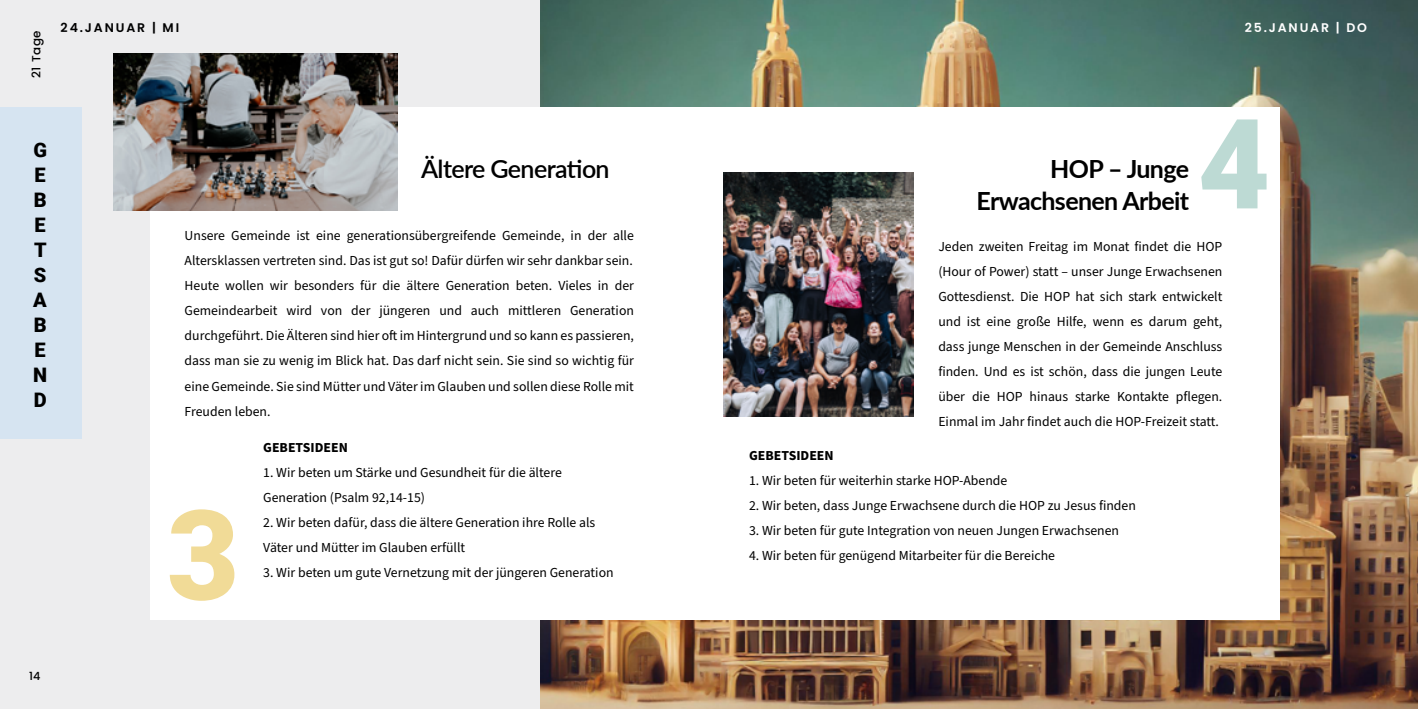
<style>
.page{position:relative;width:1418px;height:709px;background:#fff}
.page>*{position:absolute;margin:0;border:0;box-sizing:border-box;transform-origin:0 0}
.t1{font:900 125px "Roboto";color:#f1db97}
.t2{font:900 125px "Roboto";color:#bddad4}
.t3{font:700 25px "Lato";letter-spacing:-.025em;color:#000}
.t4{font:600 25px "Lato";letter-spacing:-.025em;color:#000}
.t5{font:900 20px/25px "Roboto";color:#000;text-align:justify}
.t6{font:13.75px/25px "Source Sans Pro";color:#000}
.t7{font:700 13.75px "Source Sans Pro";color:#000}
.t8{font:600 12.5px "Poppins";letter-spacing:.15em;color:#000}
.t9{font:600 12.5px "Poppins";letter-spacing:.15em;color:#fff}
.t10{font:500 11.88px "Poppins";letter-spacing:.05em;color:#000}
.t11{font:500 11.25px "Poppins";color:#000}
</style>
<div class="page">
<div style="left:0;top:0;width:708px;height:709px;background:#ededee"></div>
<img style="left:540px;top:0;width:877px;height:709px">
<div style="left:150px;top:107px;width:1129px;height:513px;background:#fff"></div>
<div style="left:0;top:107px;width:82px;height:331px;background:#d6e4f1"></div>
<img style="left:723px;top:172px;width:190px;height:244px">
<img style="left:113px;top:53px;width:284px;height:157px">
<p class="t10" style="left:30px;top:78px;width:49px;rotate:-90deg">21 Tage</p>
<p class="t8" style="left:61px;top:20px;width:120px">24.JANUAR | MI</p>
<h3 class="t5" style="left:33px;top:136px;width:16px">G E B E T S A B E N D</h3>
<h2 class="t4" style="left:421px;top:151px;width:190px">Ältere Generation</h2>
<p class="t6" style="left:185px;top:224px;width:451px;text-align:justify">Unsere Gemeinde ist eine generationsübergreifende Gemeinde, in der alle Altersklassen vertreten sind. Das ist gut so! Dafür dürfen wir sehr dankbar sein.<br>Heute wollen wir besonders für die ältere Generation beten. Vieles in der Gemeindearbeit wird von der jüngeren und auch mittleren Generation durchgeführt. Die Älteren sind hier oft im Hintergrund und so kann es passieren, dass man sie zu wenig im Blick hat. Das darf nicht sein. Sie sind so wichtig für eine Gemeinde. Sie sind Mütter und Väter im Glauben und sollen diese Rolle mit Freuden leben.</p>
<h1 class="t1" style="left:167px;top:467px;width:74px">3</h1>
<p class="t7" style="left:263px;top:438px;width:86px">GEBETSIDEEN</p>
<p class="t6" style="left:263px;top:460px;width:300px">1. Wir beten um Stärke und Gesundheit für die ältere<br>Generation (Psalm 92,14-15)</p>
<p class="t6" style="left:263px;top:510px;width:333px">2. Wir beten dafür, dass die ältere Generation ihre Rolle als<br>Väter und Mütter im Glauben erfüllt</p>
<p class="t6" style="left:263px;top:560px;width:352px">3. Wir beten um gute Vernetzung mit der jüngeren Generation</p>
<p class="t11" style="left:29px;top:669px;width:13px">14</p>
<p class="t9" style="left:1244px;top:20px;width:124px">25.JANUAR | DO</p>
<h2 class="t3" style="left:1050px;top:151px;width:140px">HOP – Junge</h2>
<h2 class="t3" style="left:976px;top:182px;width:214px">Erwachsenen Arbeit</h2>
<h1 class="t2" style="left:1197px;top:76px;width:74px">4</h1>
<p class="t6" style="left:938px;top:234px;width:285px;text-align:justify">Jeden zweiten Freitag im Monat findet die HOP (Hour of Power) statt – unser Junge Erwachsenen Gottesdienst. Die HOP hat sich stark entwickelt und ist eine große Hilfe, wenn es darum geht, dass junge Menschen in der Gemeinde Anschluss finden. Und es ist schön, dass die jungen Leute über die HOP hinaus starke Kontakte pflegen.<br>Einmal im Jahr findet auch die HOP-Freizeit statt.</p>
<p class="t7" style="left:749px;top:445px;width:86px">GEBETSIDEEN</p>
<p class="t6" style="left:749px;top:468px;width:260px">1. Wir beten für weiterhin starke HOP-Abende</p>
<p class="t6" style="left:749px;top:493px;width:388px">2. Wir beten, dass Junge Erwachsene durch die HOP zu Jesus finden</p>
<p class="t6" style="left:749px;top:518px;width:371px">3. Wir beten für gute Integration von neuen Jungen Erwachsenen</p>
<p class="t6" style="left:749px;top:543px;width:307px">4. Wir beten für genügend Mitarbeiter für die Bereiche</p>
</div>
